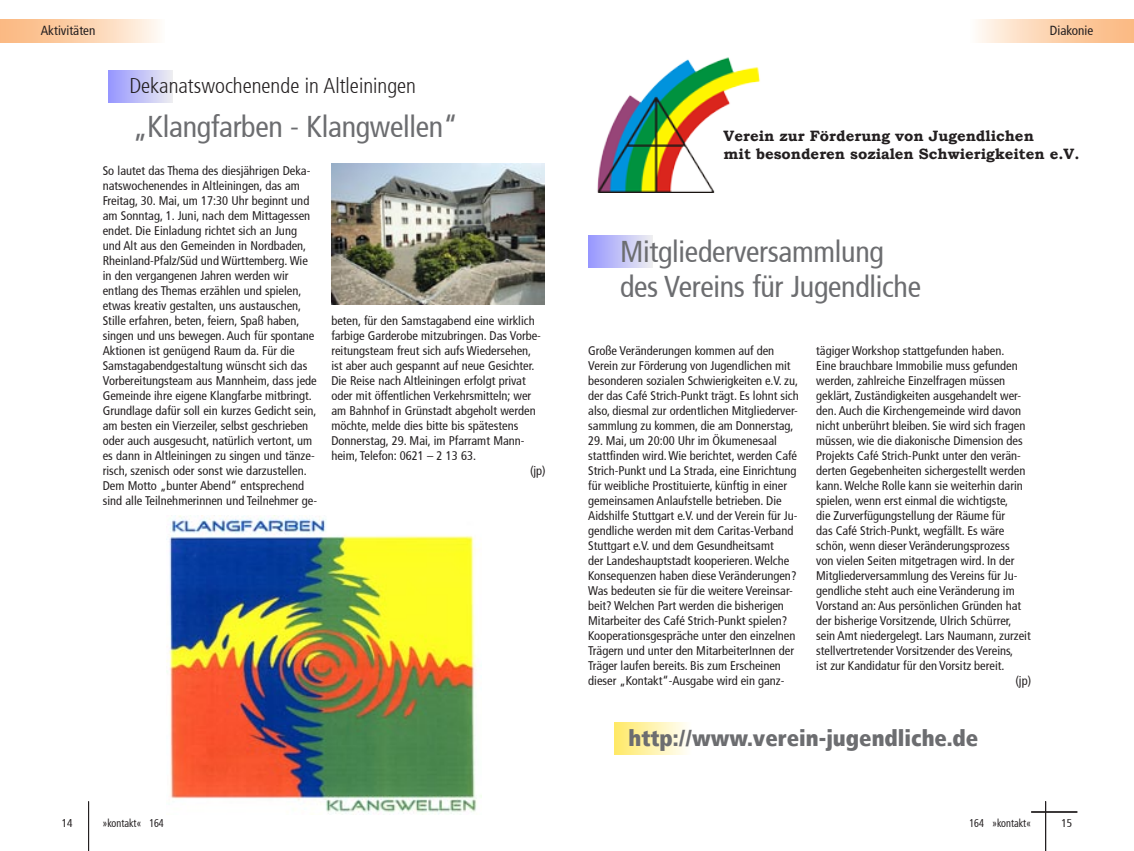
<style>
.page{position:relative;width:1134px;height:851px;background:#fff}
.page>*{position:absolute;margin:0;border:0;box-sizing:border-box;transform-origin:0 0}
.t1{font:condensed 30px/35px "Frutiger";letter-spacing:-.01em;color:#6c6d70}
.t2{font:900 condensed 22.5px "Frutiger";color:#6c6d70}
.t3{font:300 condensed 21.25px "Frutiger";color:#231f20}
.t4{font:700 15px/18px "Bookman Old Style";color:#231f20}
.t5{font:condensed 13.12px "Frutiger";color:#231f20}
.t6{font:condensed 12.5px/15px "Frutiger";color:#231f20}
.t7{font:condensed 11.25px "Frutiger";color:#231f20;scale:.9 1}
.t8{font:condensed 11.25px "Frutiger";color:#231f20}
</style>
<div class="page">
<div style="left:0;top:19px;width:165px;height:24px;background:linear-gradient(to right,#fbb377,#fff7ef)"></div>
<hr style="left:88px;top:801px;width:1px;height:49px;background:#231f20">
<div style="left:969px;top:19px;width:165px;height:24px;background:linear-gradient(to right,#fff8f2,#fbb478)"></div>
<hr style="left:1045px;top:801px;width:1px;height:49px;background:#231f20">
<hr style="left:1031px;top:811px;width:46px;height:1px;background:#231f20">
<div style="left:588px;top:235px;width:64px;height:32px;background:linear-gradient(to right,#9696ff,#ececf1)"></div>
<img style="left:597px;top:57px;width:163px;height:136px">
<div style="left:614px;top:722px;width:77px;height:32px;background:linear-gradient(to right,#ffe965,#fffffc)"></div>
<div style="left:109px;top:71px;width:64px;height:32px;background:linear-gradient(to right,#9797ff,#ececf1)"></div>
<img style="left:167px;top:516px;width:314px;height:298px">
<img style="left:331px;top:163px;width:213px;height:142px">
<p class="t5" style="left:41px;top:22px;width:56px">Aktivitäten</p>
<h3 class="t3" style="left:129px;top:74px;width:288px">Dekanatswochenende in Altleiningen</h3>
<h1 class="t1" style="left:133px;top:109px;width:327px">„Klangfarben - Klangwellen“</h1>
<p class="t6" style="left:103px;top:163px;width:216px">So lautet das Thema des diesjährigen Deka&shy;natswochenendes in Altleiningen, das am Freitag, 30. Mai, um 17:30 Uhr beginnt und am Sonntag, 1. Juni, nach dem Mittagessen endet. Die Einladung richtet sich an Jung und Alt aus den Gemeinden in Nordbaden, Rheinland-Pfalz/Süd und Württemberg. Wie in den vergangenen Jahren werden wir entlang des Themas erzählen und spielen, etwas kreativ gestalten, uns austauschen, Stille erfahren, beten, feiern, Spaß haben, singen und uns bewegen. Auch für spontane Aktionen ist genügend Raum da. Für die Samstagabendgestaltung wünscht sich das Vorbereitungsteam aus Mannheim, dass jede Gemeinde ihre eigene Klangfarbe mitbringt.<br>Grundlage dafür soll ein kurzes Gedicht sein, am besten ein Vierzeiler, selbst geschrieben oder auch ausgesucht, natürlich vertont, um es dann in Altleiningen zu singen und tänze&shy;risch, szenisch oder sonst wie darzustellen.<br>Dem Motto „bunter Abend“ entsprechend sind alle Teilnehmerinnen und Teilnehmer ge-</p>
<p class="t6" style="left:331px;top:313px;width:205px">beten, für den Samstagabend eine wirklich</p>
<p class="t6" style="left:331px;top:328px;width:211px">farbige Garderobe mitzubringen. Das Vorbe-</p>
<p class="t6" style="left:331px;top:343px;width:201px">reitungsteam freut sich aufs Wiedersehen,</p>
<p class="t6" style="left:331px;top:358px;width:205px">ist aber auch gespannt auf neue Gesichter.</p>
<p class="t6" style="left:331px;top:373px;width:196px">Die Reise nach Altleiningen erfolgt privat</p>
<p class="t6" style="left:331px;top:388px;width:201px">oder mit öffentlichen Verkehrsmitteln; wer</p>
<p class="t6" style="left:331px;top:403px;width:206px">am Bahnhof in Grünstadt abgeholt werden</p>
<p class="t6" style="left:331px;top:418px;width:188px">möchte, melde dies bitte bis spätestens</p>
<p class="t6" style="left:331px;top:433px;width:195px">Donnerstag, 29. Mai, im Pfarramt Mann-</p>
<p class="t6" style="left:331px;top:448px;width:146px">heim, Telefon: 0621 – 2 13 63.</p>
<p class="t6" style="left:530px;top:463px;width:17px">(jp)</p>
<p class="t8" style="left:62px;top:816px;width:12px">14</p>
<p class="t7" style="left:102px;top:816px;width:70px">»kontakt« 164</p>
<p class="t5" style="left:1050px;top:22px;width:45px">Diakonie</p>
<p class="t4" style="left:724px;top:127px;width:357px">Verein zur Förderung von Jugendlichen<br>mit besonderen sozialen Schwierigkeiten e.V.</p>
<h1 class="t1" style="left:620px;top:235px;width:302px">Mitgliederversammlung des Vereins für Jugendliche</h1>
<p class="t6" style="left:588px;top:343px;width:212px">Große Veränderungen kommen auf den Verein zur Förderung von Jugendlichen mit besonderen sozialen Schwierigkeiten e.V. zu, der das Café Strich-Punkt trägt. Es lohnt sich also, diesmal zur ordentlichen Mitgliederver&shy;sammlung zu kommen, die am Donnerstag,</p>
<p class="t6" style="left:588px;top:433px;width:211px">29. Mai, um 20:00 Uhr im Ökumenesaal stattfinden wird. Wie berichtet, werden Café Strich-Punkt und La Strada, eine Einrichtung für weibliche Prostituierte, künftig in einer gemeinsamen Anlaufstelle betrieben. Die Aidshilfe Stuttgart e.V. und der Verein für Ju&shy;gendliche werden mit dem Caritas-Verband Stuttgart e.V. und dem Gesundheitsamt<br>der Landeshauptstadt kooperieren. Welche Konsequenzen haben diese Veränderungen?<br>Was bedeuten sie für die weitere Vereinsar&shy;beit? Welchen Part werden die bisherigen Mitarbeiter des Café Strich-Punkt spielen?<br>Kooperationsgespräche unter den einzelnen Trägern und unter den MitarbeiterInnen der Träger laufen bereits. Bis zum Erscheinen dieser „Kontakt“-Ausgabe wird ein ganz-</p>
<p class="t6" style="left:816px;top:343px;width:190px">tägiger Workshop stattgefunden haben.</p>
<p class="t6" style="left:816px;top:358px;width:203px">Eine brauchbare Immobilie muss gefunden</p>
<p class="t6" style="left:816px;top:373px;width:191px">werden, zahlreiche Einzelfragen müssen</p>
<p class="t6" style="left:816px;top:388px;width:206px">geklärt, Zuständigkeiten ausgehandelt wer-</p>
<p class="t6" style="left:816px;top:403px;width:206px">den. Auch die Kirchengemeinde wird davon</p>
<p class="t6" style="left:816px;top:418px;width:211px">nicht unberührt bleiben. Sie wird sich fragen</p>
<p class="t6" style="left:816px;top:433px;width:208px">müssen, wie die diakonische Dimension des</p>
<p class="t6" style="left:816px;top:448px;width:206px">Projekts Café Strich-Punkt unter den verän-</p>
<p class="t6" style="left:816px;top:463px;width:211px">derten Gegebenheiten sichergestellt werden</p>
<p class="t6" style="left:816px;top:478px;width:208px">kann. Welche Rolle kann sie weiterhin darin</p>
<p class="t6" style="left:816px;top:493px;width:193px">spielen, wenn erst einmal die wichtigste,</p>
<p class="t6" style="left:816px;top:508px;width:190px">die Zurverfügungstellung der Räume für</p>
<p class="t6" style="left:816px;top:523px;width:190px">das Café Strich-Punkt, wegfällt. Es wäre</p>
<p class="t6" style="left:816px;top:538px;width:195px">schön, wenn dieser Veränderungsprozess</p>
<p class="t6" style="left:816px;top:553px;width:200px">von vielen Seiten mitgetragen wird. In der</p>
<p class="t6" style="left:816px;top:568px;width:203px">Mitgliederversammlung des Vereins für Ju-</p>
<p class="t6" style="left:816px;top:583px;width:200px">gendliche steht auch eine Veränderung im</p>
<p class="t6" style="left:816px;top:598px;width:207px">Vorstand an: Aus persönlichen Gründen hat</p>
<p class="t6" style="left:816px;top:613px;width:197px">der bisherige Vorsitzende, Ulrich Schürrer,</p>
<p class="t6" style="left:816px;top:628px;width:216px">sein Amt niedergelegt. Lars Naumann, zurzeit</p>
<p class="t6" style="left:816px;top:643px;width:199px">stellvertretender Vorsitzender des Vereins,</p>
<p class="t6" style="left:816px;top:658px;width:190px">ist zur Kandidatur für den Vorsitz bereit.</p>
<p class="t6" style="left:1015px;top:673px;width:17px">(jp)</p>
<h2 class="t2" style="left:628px;top:724px;width:351px">http://www.verein-jugendliche.de</h2>
<p class="t7" style="left:969px;top:816px;width:70px">164 »kontakt«</p>
<p class="t8" style="left:1061px;top:816px;width:12px">15</p>
</div>
